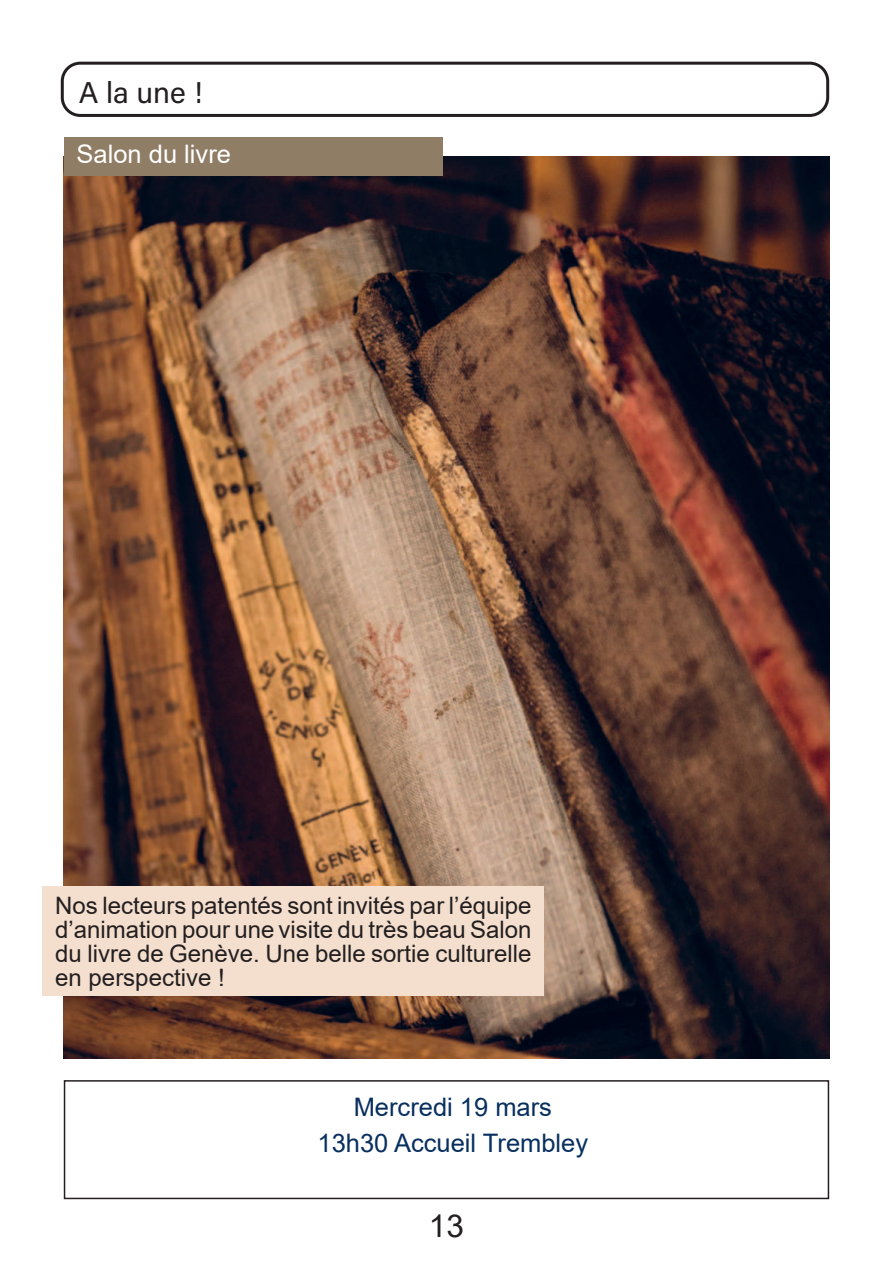
<style>
.page{position:relative;width:893px;height:1263px;background:#fff}
.page>*{position:absolute;margin:0;border:0;box-sizing:border-box;transform-origin:0 0}
.t1{font:31.5px "Arial";color:#231f20}
.t2{font:30px "Acumin Variable Concept";color:#231f20}
.t3{font:25.5px/36px "Arial";color:#082f5e;text-align:center}
.t4{font:25.5px "Arial";color:#fff}
.t5{font:24px/24px "Arial";color:#231f20;text-align:justify}
</style>
<div class="page">
<img style="left:64px;top:156px;width:765px;height:903px">
<div style="left:64px;top:1080px;width:765px;height:119px;border:2px solid #231f20"></div>
<div style="left:61px;top:62px;width:768px;height:55px;border:3px solid #231f20;border-radius:18px"></div>
<div style="left:43px;top:886px;width:501px;height:110px;background:#f4dfce"></div>
<div style="left:64px;top:137px;width:378px;height:38px;background:#907d65"></div>
<p class="t2" style="left:79px;top:81px;width:125px">A la une !</p>
<p class="t4" style="left:77px;top:144px;width:156px">Salon du livre</p>
<p class="t5" style="left:55px;top:896px;width:478px">Nos lecteurs patentés sont invités par l’équipe d’animation pour une visite du très beau Salon du livre de Genève. Une belle sortie culturelle en perspective !</p>
<p class="t3" style="left:317px;top:1091px;width:272px">Mercredi 19 mars<br>13h30 Accueil Trembley</p>
<h1 class="t1" style="left:429px;top:1214px;width:37px">13</h1>
</div>
